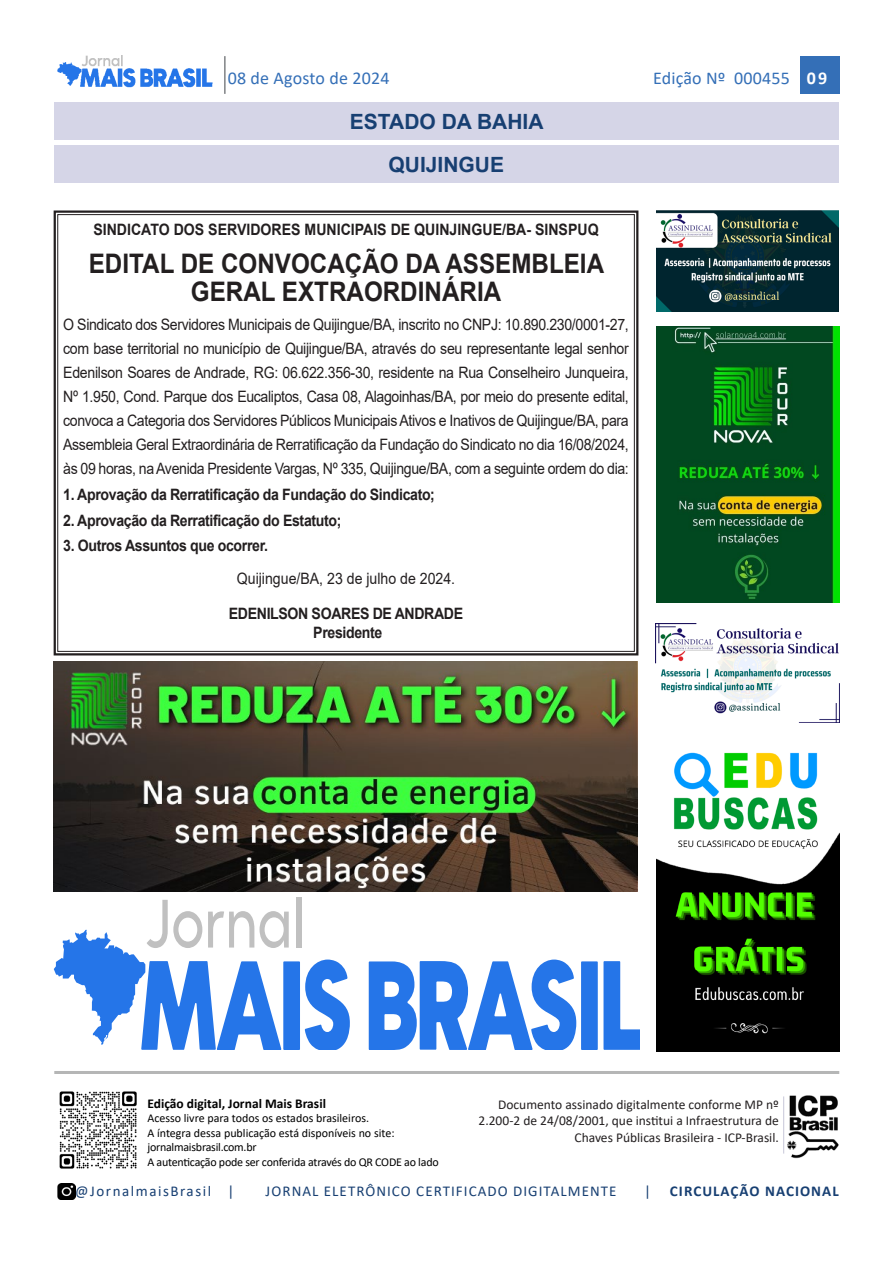
<style>
.page{position:relative;width:893px;height:1263px;background:#fff}
.page>*{position:absolute;margin:0;border:0;box-sizing:border-box;transform-origin:0 0}
.t1{font:700 26.85px/28.2px "Arial";color:#231f20;text-align:center;scale:.9 1}
.t2{font:700 21px/43px "Arial";color:#173f72;text-align:center}
.t3{font:18px "Calibri";letter-spacing:.01em;color:#346fb7}
.t4{font:15.75px/24px "Arial";letter-spacing:-.025em;color:#231f20;text-align:justify;scale:.9 1}
.t5{font:700 15.75px/19.5px "Arial";letter-spacing:-.025em;color:#231f20;text-align:center;scale:.9 1}
.t6{font:700 15.75px "Arial";color:#231f20;scale:.9 1}
.t7{font:15.75px "Arial";color:#231f20;scale:.9 1}
.t8{font:15px "Calibri";letter-spacing:.07em;color:#173f72}
.t9{font:15px "Calibri";letter-spacing:.105em;color:#173f72}
.t10{font:700 15px "Calibri";letter-spacing:.07em;color:#173f72}
.t11{font:13.5px/16.2px "Calibri";color:#231f20;text-align:right}
.t12{font:700 13.5px "Calibri";color:#000}
.t13{font:12px/14.4px "Calibri";letter-spacing:-.01em;color:#000}
.s1{font-weight:700;color:#fff}
</style>
<div class="page">
<div style="left:800px;top:56px;width:40px;height:38px;background:#346fb7"></div>
<hr style="left:224px;top:56px;width:2px;height:38px;background:#808285">
<img style="left:57px;top:56px;width:156px;height:32px">
<img style="left:59px;top:1091px;width:78px;height:78px">
<img style="left:57px;top:1184px;width:18px;height:16px">
<hr style="left:54px;top:1071px;width:785px;height:3px;background:#b5b6b6">
<img style="left:783px;top:1095px;width:56px;height:64px">
<hr style="left:783px;top:1096px;width:1px;height:57px;background:#c7c7d9">
<div style="left:54px;top:102px;width:785px;height:38px;background:#d5d5e7"></div>
<div style="left:54px;top:145px;width:785px;height:38px;background:#d5d5e7"></div>
<img style="left:657px;top:752px;width:182px;height:299px">
<img style="left:656px;top:210px;width:183px;height:102px">
<img style="left:656px;top:326px;width:184px;height:277px">
<img style="left:656px;top:623px;width:183px;height:99px">
<div style="left:54px;top:210px;width:584px;height:445px;border:2px solid #231f20"></div>
<img style="left:54px;top:661px;width:584px;height:231px">
<div style="left:296px;top:897px;width:5px;height:50px;background:#c0c0c0"></div>
<svg style="left:54px;top:900px;width:235px;height:149px"></svg>
<div style="left:283px;top:961px;width:17px;height:88px;background:#2575e8"></div>
<svg style="left:305px;top:959px;width:45px;height:90px"></svg>
<svg style="left:369px;top:959px;width:207px;height:90px"></svg>
<div style="left:581px;top:961px;width:17px;height:88px;background:#2575e8"></div>
<svg style="left:603px;top:961px;width:37px;height:88px"></svg>
<p class="t3" style="left:228px;top:66px;width:163px">08 de Agosto de 2024</p>
<p class="t3" style="left:653px;top:66px;width:176px">Edição Nº 000455 <span class="s1">09</span></p>
<h2 class="t2" style="left:350px;top:100px;width:195px">ESTADO DA BAHIA<br>QUIJINGUE</h2>
<p class="t6" style="left:93px;top:219px;width:563px">SINDICATO DOS SERVIDORES MUNICIPAIS DE QUINJINGUE/BA- SINSPUQ</p>
<h1 class="t1" style="left:89px;top:250px;width:574px">EDITAL DE CONVOCAÇÃO DA ASSEMBLEIA<br>GERAL EXTRAORDINÁRIA</h1>
<p class="t4" style="left:63px;top:312px;width:630px">O Sindicato dos Servidores Municipais de Quijingue/BA, inscrito no CNPJ: 10.890.230/0001-27, com base territorial no município de Quijingue/BA, através do seu representante legal senhor Edenilson Soares de Andrade, RG: 06.622.356-30, residente na Rua Conselheiro Junqueira, Nº 1.950, Cond. Parque dos Eucaliptos, Casa 08, Alagoinhas/BA, por meio do presente edital, convoca a Categoria dos Servidores Públicos Municipais Ativos e Inativos de Quijingue/BA, para Assembleia Geral Extraordinária de Rerratificação da Fundação do Sindicato no dia 16/08/2024, às 09 horas, na Avenida Presidente Vargas, Nº 335, Quijingue/BA, com a seguinte ordem do dia:</p>
<p class="t5" style="left:63px;top:485px;width:415px">1. Aprovação da Rerratificação da Fundação do Sindicato;</p>
<p class="t5" style="left:63px;top:510px;width:311px">2. Aprovação da Rerratificação do Estatuto;</p>
<p class="t5" style="left:63px;top:536px;width:229px">3. Outros Assuntos que ocorrer.</p>
<p class="t7" style="left:237px;top:568px;width:244px">Quijingue/BA, 23 de julho de 2024.</p>
<p class="t5" style="left:229px;top:604px;width:262px">EDENILSON SOARES DE ANDRADE<br>Presidente</p>
<p class="t12" style="left:147px;top:1094px;width:180px">Edição digital, Jornal Mais Brasil</p>
<p class="t13" style="left:147px;top:1111px;width:293px">Acesso livre para todos os estados brasileiros.<br>A íntegra dessa publicação está disponíveis no site: jornalmaisbrasil.com.br<br>A autenticação pode ser conferida através do QR CODE ao lado</p>
<p class="t11" style="left:479px;top:1096px;width:302px">Documento assinado digitalmente conforme MP nº<br>2.200-2 de 24/08/2001, que institui a Infraestrutura de<br>Chaves Públicas Brasileira - ICP-Brasil.</p>
<p class="t9" style="left:75px;top:1181px;width:161px">@JornalmaisBrasil |</p>
<p class="t8" style="left:266px;top:1181px;width:352px">JORNAL ELETRÔNICO CERTIFICADO DIGITALMENTE</p>
<p class="t8" style="left:644px;top:1181px;width:8px">|</p>
<p class="t10" style="left:670px;top:1181px;width:170px">CIRCULAÇÃO NACIONAL</p>
</div>
